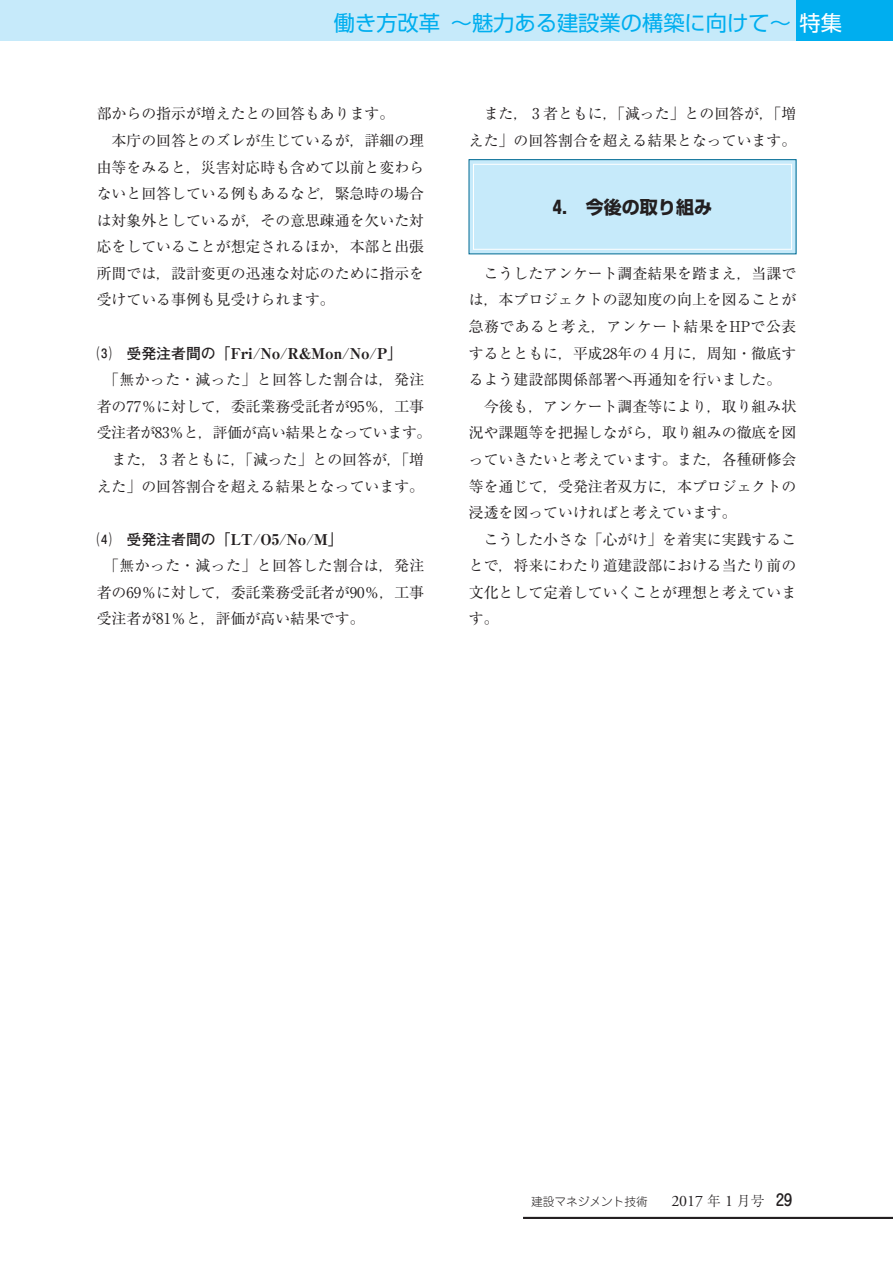
<style>
.page{position:relative;width:893px;height:1263px;background:#fff}
.page>*{position:absolute;margin:0;border:0;box-sizing:border-box;transform-origin:0 0}
.t1{font:21.3px "Shin Go Pr 6 N";color:#00aeef}
.t2{font:700 18px "Shin Go Pr 6 N";color:#231f20}
.本文_14Q{font:14.85px/26.5px "Ryumin Pr 6 N";color:#231f20;text-align:justify}
.中見出し__1___太ゴ_前アキ{font:800 14.85px "Ryumin Pr 6 N";color:#231f20}
.中見出し__1___太ゴ_前アキ-2{font:700 14.85px "Futo Go B101 Pr 6 N";color:#231f20}
.t3{font:300 11.7px "Jun 101 Pro";color:#231f20}
.s1{color:#fff}
.s2{font-family:"Futo Go B101 Pr 6 N";font-weight:700}
.s3{font-family:"Ryumin Pr 6 N";font-weight:800}
.s4{font-family:"Adobe Garamond Pro";font-weight:400;font-size:15.9px}
.s5{font-family:"Ryumin Pr 6 N";font-size:13.8px}
.s6{font-family:"Jun 34 Pro";font-weight:500;font-size:15.9px}
</style>
<div class="page">
<div style="left:795px;top:0;width:98px;height:40px;background:#00aeef"></div>
<div style="left:0;top:0;width:795px;height:40px;background:#c6eafa"></div>
<div style="left:469px;top:160px;width:327px;height:94px;background:#c6eafa"></div>
<div style="left:469px;top:159px;width:327px;height:95px;border:1px solid #006991"></div>
<div style="left:473px;top:164px;width:319px;height:86px;border:1px solid #fff"></div>
<hr style="left:523px;top:1217px;width:370px;height:2px;background:#231f20">
<h1 class="t1" style="left:334px;top:6px;width:510px">働き方改革 〜魅力ある建設業の構築に向けて〜<span class="s1">特集</span></h1>
<p class="本文_14Q" style="left:97px;top:100px;width:299px">部からの指示が増えたとの回答もあります。</p>
<p class="本文_14Q" style="left:97px;top:126px;width:329px;text-indent:15px">本庁の回答とのズレが生じているが，詳細の理由等をみると，災害対応時も含めて以前と変わらないと回答している例もあるなど，緊急時の場合は対象外としているが，その意思疎通を欠いた対応をしていることが想定されるほか，本部と出張所間では，設計変更の迅速な対応のために指示を受けている事例も見受けられます。</p>
<p class="中見出し__1___太ゴ_前アキ" style="left:97px;top:341px;width:307px"><span class="s2">⑶　受発注者間の「</span>Fri/No/R&amp;Mon/No/P<span class="s2">」</span></p>
<p class="本文_14Q" style="left:97px;top:366px;width:336px;text-align:center">「無かった・減った」と回答した割合は，発注者の77％に対して，委託業務受託者が95％，工事受注者が83％と，評価が高い結果となっています。</p>
<p class="本文_14Q" style="left:97px;top:445px;width:329px;text-align:right">また，３者ともに，「減った」との回答が，「増えた」の回答割合を超える結果となっています。</p>
<p class="中見出し__1___太ゴ_前アキ-2" style="left:97px;top:527px;width:248px">⑷　受発注者間の「<span class="s3">LT/O5/No/M</span>」</p>
<p class="本文_14Q" style="left:97px;top:552px;width:329px;text-indent:7px">「無かった・減った」と回答した割合は，発注者の69％に対して，委託業務受託者が90％，工事受注者が81％と，評価が高い結果です。</p>
<p class="本文_14Q" style="left:469px;top:100px;width:329px;text-align:right">また，３者ともに，「減った」との回答が，「増えた」の回答割合を超える結果となっています。</p>
<p class="t2" style="left:553px;top:193px;width:161px">4.　今後の取り組み</p>
<p class="本文_14Q" style="left:469px;top:259px;width:329px;text-indent:15px">こうしたアンケート調査結果を踏まえ，当課では，本プロジェクトの認知度の向上を図ることが急務であると考え，アンケート結果をHPで公表するとともに，平成28年の４月に，周知・徹底するよう建設部関係部署へ再通知を行いました。</p>
<p class="本文_14Q" style="left:469px;top:392px;width:329px;text-indent:15px">今後も，アンケート調査等により，取り組み状況や課題等を把握しながら，取り組みの徹底を図っていきたいと考えています。また，各種研修会等を通じて，受発注者双方に，本プロジェクトの浸透を図っていければと考えています。</p>
<p class="本文_14Q" style="left:469px;top:525px;width:329px;text-indent:15px">こうした小さな「心がけ」を着実に実践することで，将来にわたり道建設部における当たり前の文化として定着していくことが理想と考えています。</p>
<p class="t3" style="left:531px;top:1192px;width:262px">建設マネジメント技術　　<span class="s4">2017</span> <span class="s5">年</span> <span class="s4">1</span> <span class="s5">月号</span> <span class="s6">29</span></p>
</div>
